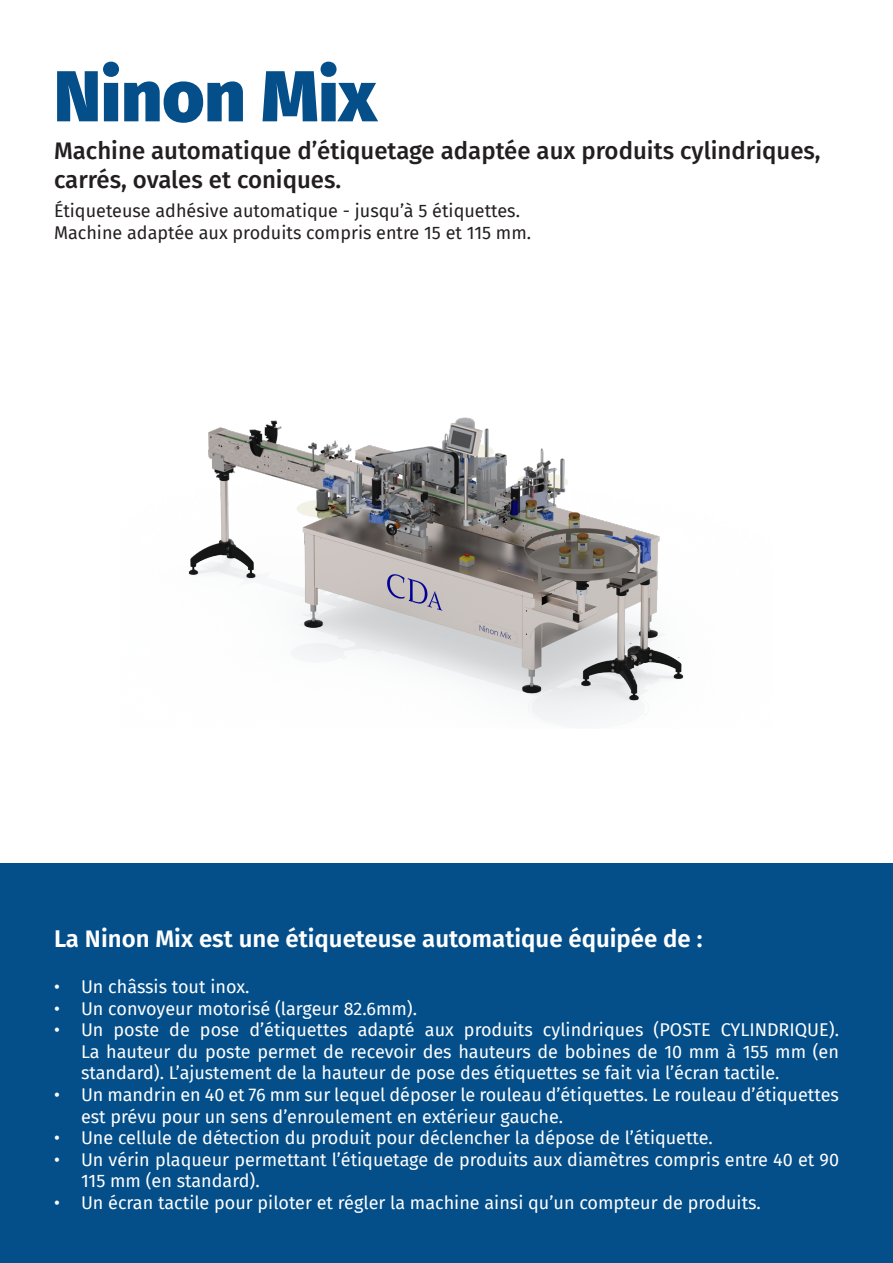
<style>
.page{position:relative;width:893px;height:1263px;background:#fff}
.page>*{position:absolute;margin:0;border:0;box-sizing:border-box;transform-origin:0 0}
.zone_de_texte{font:900 72px "Fira Sans";color:#044f8a}
.t1{font:500 24px/28.8px "Fira Sans";color:#231f20}
.t2{font:600 24px "Fira Sans";color:#fff}
.t3{font:18px/21.6px "Fira Sans";color:#fff}
.t4{font:18px "Fira Sans";color:#231f20}
</style>
<div class="page">
<div style="left:0;top:863px;width:893px;height:400px;background:#044f8a"></div>
<img style="left:188px;top:417px;width:496px;height:306px">
<p class="zone_de_texte" style="left:54px;top:32px;width:324px">Ninon Mix</p>
<p class="t1" style="left:54px;top:135px;width:768px">Machine automatique d’étiquetage adaptée aux produits cylindriques, carrés, ovales et coniques.</p>
<p class="t4" style="left:54px;top:197px;width:467px">Étiqueteuse adhésive automatique - jusqu’à 5 étiquettes.</p>
<p class="t4" style="left:54px;top:219px;width:479px">Machine adaptée aux produits compris entre 15 et 115 mm.</p>
<p class="t2" style="left:54px;top:919px;width:650px">La Ninon Mix est une étiqueteuse automatique équipée de :</p>
<p class="t3" style="left:54px;top:975px;width:197px">• Un châssis tout inox.</p>
<p class="t3" style="left:54px;top:997px;width:365px">• Un convoyeur motorisé (largeur 82.6mm).</p>
<p class="t3" style="left:81px;top:1018px;width:759px;text-align:justify;text-indent:-27px">• Un poste de pose d’étiquettes adapté aux produits cylindriques (POSTE CYLINDRIQUE).<br>La hauteur du poste permet de recevoir des hauteurs de bobines de 10 mm à 155 mm (en standard). L’ajustement de la hauteur de pose des étiquettes se fait via l’écran tactile.</p>
<p class="t3" style="left:81px;top:1083px;width:759px;text-indent:-27px">• Un mandrin en 40 et 76 mm sur lequel déposer le rouleau d’étiquettes. Le rouleau d’étiquettes est prévu pour un sens d’enroulement en extérieur gauche.</p>
<p class="t3" style="left:54px;top:1126px;width:660px">• Une cellule de détection du produit pour déclencher la dépose de l’étiquette.</p>
<p class="t3" style="left:81px;top:1148px;width:759px;text-indent:-27px">• Un vérin plaqueur permettant l’étiquetage de produits aux diamètres compris entre 40 et 90<br>115 mm (en standard).</p>
<p class="t3" style="left:54px;top:1191px;width:708px">• Un écran tactile pour piloter et régler la machine ainsi qu’un compteur de produits.</p>
</div>
